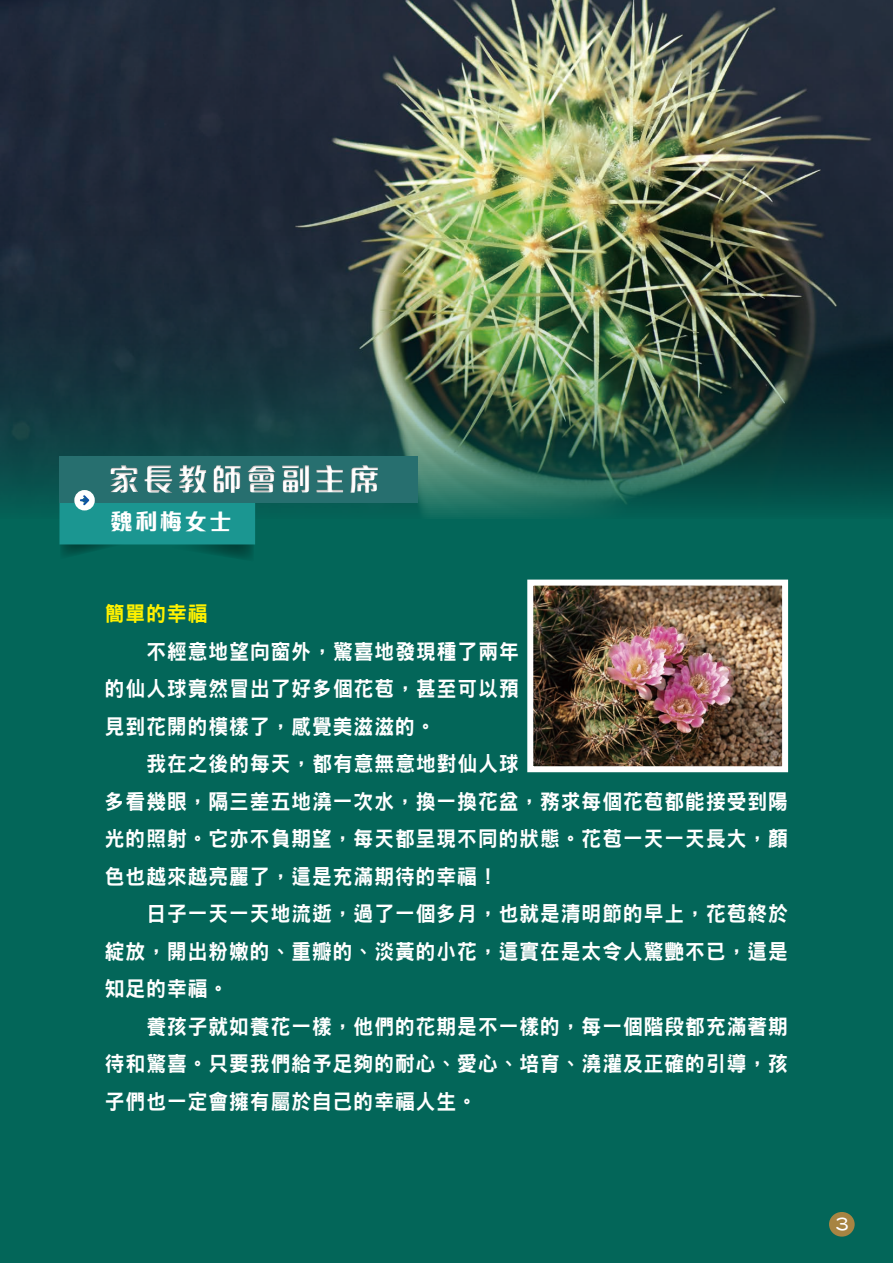
<style>
.page{position:relative;width:893px;height:1263px;background:#036659}
.page>*{position:absolute;margin:0;border:0;box-sizing:border-box;transform-origin:0 0}
.t1{font:800 31.2px "M Elle HK";letter-spacing:.1em;color:#fff}
.中文標題_1{font:800 22.5px "M Elle HK";letter-spacing:.1em;color:#fff}
.中文text{font:21px/37.5px "DF Hei Std W9";letter-spacing:.05em;color:#fff;text-align:justify;scale:.94 1}
.中文text-2{font:21px "DF Hei Std W9";letter-spacing:.05em;color:#fff100;scale:.94 1}
.t2{font:18px "DF Li Yuan Std W7";color:#fff}
</style>
<div class="page">
<img style="left:0;top:0;width:893px;height:517px">
<div style="left:59px;top:456px;width:359px;height:46px;background:#276f6f"></div>
<svg style="left:59px;top:490px;width:196px;height:68px"></svg>
<div style="left:105px;top:455px;width:328px;height:45px;background:#231916;opacity:.3"></div>
<img style="left:534px;top:587px;width:247px;height:178px">
<div style="left:527px;top:580px;width:261px;height:192px;border:6px solid #fff"></div>
<svg style="left:829px;top:1212px;width:26px;height:24px"></svg>
<h1 class="t1" style="left:108px;top:456px;width:273px">家長教師會副主席</h1>
<p class="中文標題_1" style="left:110px;top:504px;width:123px">魏利梅女士</p>
<p class="中文text-2" style="left:105px;top:602px;width:111px">簡單的幸福</p>
<p class="中文text" style="left:105px;top:632px;width:442px;text-indent:41px">不經意地望向窗外，驚喜地發現種了兩年的仙人球竟然冒出了好多個花苞，甚至可以預見到花開的模樣了，感覺美滋滋的。</p>
<p class="中文text" style="left:105px;top:744px;width:728px;text-align:left;text-indent:41px">我在之後的每天，都有意無意地對仙人球<br>多看幾眼，隔三差五地澆一次水，換一換花盆，務求每個花苞都能接受到陽光的照射。它亦不負期望，每天都呈現不同的狀態。花苞一天一天長大，顏色也越來越亮麗了，這是充滿期待的幸福！</p>
<p class="中文text" style="left:105px;top:894px;width:728px;text-indent:41px">日子一天一天地流逝，過了一個多月，也就是清明節的早上，花苞終於綻放，開出粉嫩的、重瓣的、淡黃的小花，這實在是太令人驚艷不已，這是知足的幸福。</p>
<p class="中文text" style="left:105px;top:1007px;width:728px;text-indent:41px">養孩子就如養花一樣，他們的花期是不一樣的，每一個階段都充滿著期待和驚喜。只要我們給予足夠的耐心、愛心、培育、澆灌及正確的引導，孩子們也一定會擁有屬於自己的幸福人生。</p>
<p class="t2" style="left:835px;top:1213px;width:15px">3</p>
</div>
